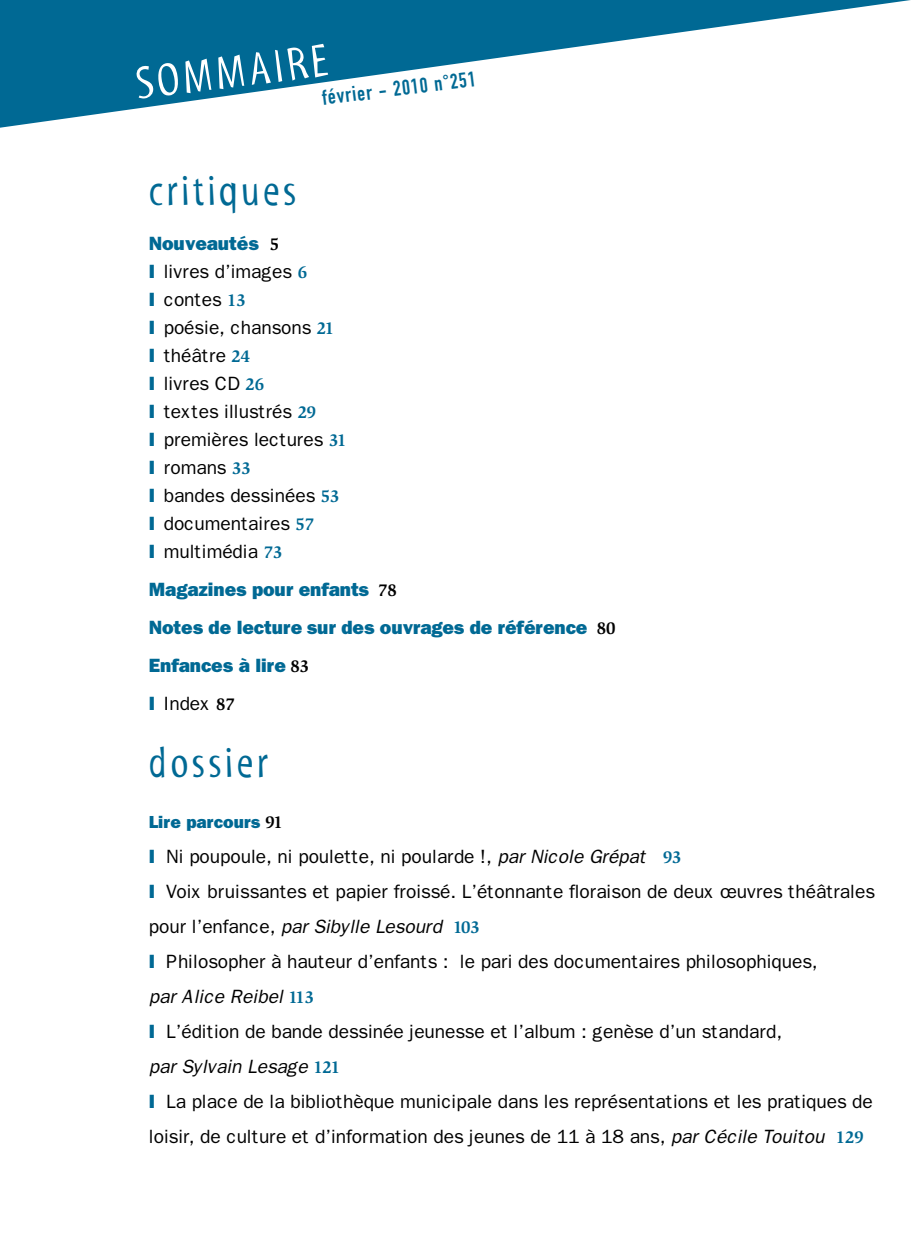
<style>
.page{position:relative;width:918px;height:1241px;background:#fff}
.page>*{position:absolute;margin:0;border:0;box-sizing:border-box;transform-origin:0 0}
.t1{font:46.9px "Myriad Tilt";color:#fff}
.t2{font:43.75px "Myriad Tilt";letter-spacing:.08em;color:#006994}
.t3{font:21px "DIN Engschrift";color:#006994}
.t4{font:19.25px/28px "Franklin Gothic";letter-spacing:-.005em;color:#000}
.t5{font:800 19.25px/38px "Franklin Gothic";letter-spacing:-.005em;color:#006994}
.t6{font:800 17.5px "Franklin Gothic";color:#006994}
.s1{font-weight:800;color:#006994}
.s2{font-family:"Slimbach";font-weight:700;font-size:17.5px}
.s3{font-family:"Slimbach";font-weight:700;font-size:17.5px;color:#006994}
.s4{font-family:"Slimbach";font-weight:700;font-size:17.5px;color:#000}
.s5{font-weight:400;color:#000}
.s6{font-family:"Slimbach";font-weight:700;color:#000}
.s7{font-style:italic}
</style>
<div class="page">
<svg style="left:0;top:0;width:911px;height:128px"></svg>
<h1 class="t1" style="left:134px;top:66px;width:194px;rotate:-7deg">SOMMAIRE</h1>
<p class="t3" style="left:321px;top:90px;width:156px;rotate:-7deg">février - 2010 n°251</p>
<h2 class="t2" style="left:149px;top:174px;width:149px">critiques</h2>
<p class="t4" style="left:149px;top:229px;width:199px"><span class="s1">Nouveautés</span> <span class="s2">5<br></span><span class="s1">I</span> livres d’images <span class="s3">6<br></span><span class="s1">I</span> contes <span class="s3">13<br></span><span class="s1">I</span> poésie, chansons <span class="s3">21<br></span><span class="s1">I</span> théâtre <span class="s3">24<br></span><span class="s1">I</span> livres CD <span class="s3">26<br></span><span class="s1">I</span> textes illustrés <span class="s3">29<br></span><span class="s1">I</span> premières lectures <span class="s3">31<br></span><span class="s1">I</span> romans <span class="s3">33<br></span><span class="s1">I</span> bandes dessinées <span class="s3">53<br></span><span class="s1">I</span> documentaires <span class="s3">57<br></span><span class="s1">I</span> multimédia <span class="s3">73</span></p>
<p class="t5" style="left:149px;top:570px;width:468px">Magazines pour enfants <span class="s4">78<br></span>Notes de lecture sur des ouvrages de référence <span class="s4">80<br></span>Enfances à lire <span class="s4">83<br></span>I <span class="s5">Index</span> <span class="s4">87</span></p>
<h2 class="t2" style="left:149px;top:746px;width:121px">dossier</h2>
<p class="t6" style="left:149px;top:811px;width:136px">Lire parcours <span class="s6">91</span></p>
<p class="t4" style="left:149px;top:838px;width:727px;line-height:35px"><span class="s1">I</span> Ni poupoule, ni poulette, ni poularde !, <span class="s7">par Nicole Grépat</span> <span class="s3">93<br></span><span class="s1">I</span> Voix bruissantes et papier froissé. L’étonnante floraison de deux œuvres théâtrales pour l’enfance, <span class="s7">par Sibylle Lesourd</span> <span class="s3">103<br></span><span class="s1">I</span> Philosopher à hauteur d’enfants : le pari des documentaires philosophiques,<br><span class="s7">par Alice Reibel</span> <span class="s3">113<br></span><span class="s1">I</span> L’édition de bande dessinée jeunesse et l’album : genèse d’un standard,<br><span class="s7">par Sylvain Lesage</span> <span class="s3">121<br></span><span class="s1">I</span> La place de la bibliothèque municipale dans les représentations et les pratiques de loisir, de culture et d’information des jeunes de 11 à 18 ans, <span class="s7">par Cécile Touitou</span> <span class="s3">129</span></p>
</div>
